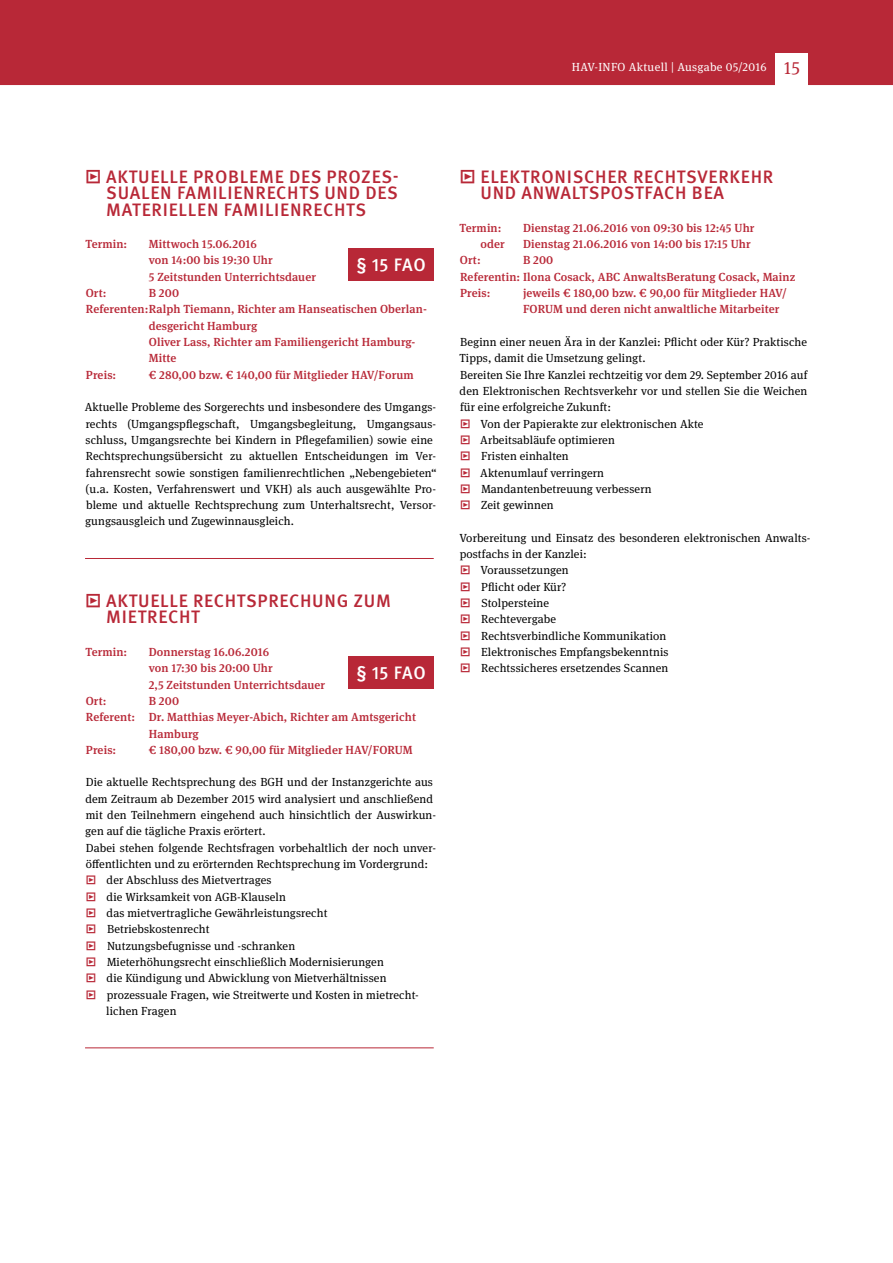
<style>
.page{position:relative;width:893px;height:1263px;background:#fff}
.page>*{position:absolute;margin:0;border:0;box-sizing:border-box;transform-origin:0 0}
.t1{font:500 18px/16.4px "Meta OT";letter-spacing:.04em;color:#b82837}
.t2{font:500 18px "Meta OT";letter-spacing:.03em;color:#fff}
.t3{font:11.7px/16.4px "Meta Serif Pro";letter-spacing:.01em;color:#000}
.t4{font:500 11.7px/16.4px "Meta Serif Pro";letter-spacing:.01em;color:#b82837}
.t5{font:11.7px "Meta Serif Pro";letter-spacing:.03em;color:#fff}
.s1{font-size:18px;color:#b82837}
.s2{font-family:"Meta Serif Pro";font-weight:400}
.s3{color:#b82837}
</style>
<div class="page">
<div style="left:0;top:0;width:893px;height:84px;background:#b82837"></div>
<hr style="left:85px;top:558px;width:349px;height:1px;background:#b82837">
<hr style="left:85px;top:1047px;width:349px;height:1px;background:#b82837">
<div style="left:349px;top:248px;width:85px;height:33px;background:#b82837"></div>
<div style="left:349px;top:656px;width:85px;height:33px;background:#b82837"></div>
<hr style="left:0;top:84px;width:893px;height:1px;background:#b82837">
<div style="left:776px;top:53px;width:32px;height:37px;background:#fff"></div>
<p class="t5" style="left:572px;top:58px;width:230px">HAV-INFO Aktuell | Ausgabe 05/2016 <span class="s1">15</span></p>
<h1 class="t1" style="left:106px;top:169px;width:294px;text-align:justify;text-indent:-20px"><span class="s2">•</span> AKTUELLE PROBLEME DES PROZES-SUALEN FAMILIENRECHTS UND DES MATERIELLEN FAMILIENRECHTS</h1>
<p class="t4" style="left:85px;top:235px;width:43px">Termin:</p>
<p class="t4" style="left:149px;top:235px;width:169px">Mittwoch 15.06.2016<br>von 14:00 bis 19:30 Uhr<br>5 Zeitstunden Unterrichtsdauer</p>
<p class="t4" style="left:86px;top:284px;width:22px">Ort:</p>
<p class="t4" style="left:149px;top:284px;width:32px">B 200</p>
<p class="t4" style="left:86px;top:300px;width:343px">Referenten:Ralph Tiemann, Richter am Hanseatischen Oberlan-</p>
<p class="t4" style="left:149px;top:317px;width:110px">desgericht Hamburg</p>
<p class="t4" style="left:149px;top:333px;width:268px">Oliver Lass, Richter am Familiengericht Hamburg-</p>
<p class="t4" style="left:149px;top:349px;width:29px">Mitte</p>
<p class="t4" style="left:86px;top:366px;width:32px">Preis:</p>
<p class="t4" style="left:149px;top:366px;width:266px">€ 280,00 bzw. € 140,00 für Mitglieder HAV/Forum</p>
<p class="t3" style="left:85px;top:398px;width:353px">Aktuelle Probleme des Sorgerechts und insbesondere des Umgangs&shy;rechts (Umgangspflegschaft, Umgangsbegleitung, Umgangsaus&shy;schluss, Umgangsrechte bei Kindern in Pflegefamilien) sowie eine Rechtsprechungsübersicht zu aktuellen Entscheidungen im Ver&shy;fahrensrecht sowie sonstigen familienrechtlichen „Nebengebieten“ (u.a. Kosten, Verfahrenswert und VKH) als auch ausgewählte Pro&shy;bleme und aktuelle Rechtsprechung zum Unterhaltsrecht, Versor&shy;gungsausgleich und Zugewinnausgleich.</p>
<h1 class="t2" style="left:356px;top:254px;width:71px">§ 15 FAO</h1>
<h1 class="t1" style="left:106px;top:593px;width:286px;text-indent:-20px"><span class="s2">•</span> AKTUELLE RECHTSPRECHUNG ZUM<br>MIETRECHT</h1>
<p class="t4" style="left:85px;top:643px;width:43px">Termin:</p>
<p class="t4" style="left:149px;top:643px;width:178px">Donnerstag 16.06.2016<br>von 17:30 bis 20:00 Uhr<br>2,5 Zeitstunden Unterrichtsdauer</p>
<p class="t4" style="left:86px;top:692px;width:22px">Ort:</p>
<p class="t4" style="left:149px;top:692px;width:32px">B 200</p>
<p class="t4" style="left:86px;top:708px;width:332px">Referent: Dr. Matthias Meyer-Abich, Richter am Amtsgericht</p>
<p class="t4" style="left:149px;top:724px;width:52px">Hamburg</p>
<p class="t4" style="left:86px;top:741px;width:32px">Preis:</p>
<p class="t4" style="left:149px;top:741px;width:265px">€ 180,00 bzw. € 90,00 für Mitglieder HAV/FORUM</p>
<p class="t3" style="left:86px;top:774px;width:349px">Die aktuelle Rechtsprechung des BGH und der Instanzgerichte aus</p>
<p class="t3" style="left:85px;top:790px;width:349px">dem Zeitraum ab Dezember 2015 wird analysiert und anschließend</p>
<p class="t3" style="left:86px;top:806px;width:352px">mit den Teilnehmern eingehend auch hinsichtlich der Auswirkun-</p>
<p class="t3" style="left:85px;top:822px;width:182px">gen auf die tägliche Praxis erörtert.</p>
<p class="t3" style="left:86px;top:839px;width:352px">Dabei stehen folgende Rechtsfragen vorbehaltlich der noch unver-</p>
<p class="t3" style="left:86px;top:855px;width:344px">öffentlichten und zu erörternden Rechtsprechung im Vordergrund:</p>
<p class="t3" style="left:86px;top:871px;width:187px"><span class="s3">ʾ</span> der Abschluss des Mietvertrages</p>
<p class="t3" style="left:86px;top:888px;width:201px"><span class="s3">ʾ</span> die Wirksamkeit von AGB-Klauseln</p>
<p class="t3" style="left:86px;top:904px;width:243px"><span class="s3">ʾ</span> das mietvertragliche Gewährleistungsrecht</p>
<p class="t3" style="left:86px;top:920px;width:125px"><span class="s3">ʾ</span> Betriebskostenrecht</p>
<p class="t3" style="left:86px;top:937px;width:210px"><span class="s3">ʾ</span> Nutzungsbefugnisse und -schranken</p>
<p class="t3" style="left:86px;top:953px;width:299px"><span class="s3">ʾ</span> Mieterhöhungsrecht einschließlich Modernisierungen</p>
<p class="t3" style="left:86px;top:969px;width:302px"><span class="s3">ʾ</span> die Kündigung und Abwicklung von Mietverhältnissen</p>
<p class="t3" style="left:86px;top:986px;width:334px"><span class="s3">ʾ</span> prozessuale Fragen, wie Streitwerte und Kosten in mietrecht-</p>
<p class="t3" style="left:106px;top:1002px;width:72px">lichen Fragen</p>
<h1 class="t2" style="left:356px;top:662px;width:71px">§ 15 FAO</h1>
<h1 class="t1" style="left:480px;top:169px;width:294px;text-indent:-20px"><span class="s2">•</span> ELEKTRONISCHER RECHTSVERKEHR<br>UND ANWALTSPOSTFACH BEA</h1>
<p class="t4" style="left:460px;top:219px;width:43px">Termin:</p>
<p class="t4" style="left:523px;top:219px;width:233px">Dienstag 21.06.2016 von 09:30 bis 12:45 Uhr</p>
<p class="t4" style="left:480px;top:235px;width:26px">oder</p>
<p class="t4" style="left:523px;top:235px;width:229px">Dienstag 21.06.2016 von 14:00 bis 17:15 Uhr</p>
<p class="t4" style="left:460px;top:251px;width:22px">Ort:</p>
<p class="t4" style="left:460px;top:251px;width:337px;text-indent:63px">B 200<br>Referentin: Ilona Cosack, ABC AnwaltsBeratung Cosack, Mainz<br>Preis:</p>
<p class="t4" style="left:523px;top:284px;width:265px">jeweils € 180,00 bzw. € 90,00 für Mitglieder HAV/<br>FORUM und deren nicht anwaltliche Mitarbeiter</p>
<p class="t3" style="left:459px;top:333px;width:349px">Beginn einer neuen Ära in der Kanzlei: Pflicht oder Kür? Praktische Tipps, damit die Umsetzung gelingt.<br>Bereiten Sie Ihre Kanzlei rechtzeitig vor dem 29. September 2016 auf den Elektronischen Rechtsverkehr vor und stellen Sie die Weichen für eine erfolgreiche Zukunft:<br><span class="s3">ʾ</span> Von der Papierakte zur elektronischen Akte<br><span class="s3">ʾ</span> Arbeitsabläufe optimieren<br><span class="s3">ʾ</span> Fristen einhalten<br><span class="s3">ʾ</span> Aktenumlauf verringern<br><span class="s3">ʾ</span> Mandantenbetreuung verbessern<br><span class="s3">ʾ</span> Zeit gewinnen</p>
<p class="t3" style="left:459px;top:529px;width:352px">Vorbereitung und Einsatz des besonderen elektronischen Anwalts&shy;postfachs in der Kanzlei:<br><span class="s3">ʾ</span> Voraussetzungen<br><span class="s3">ʾ</span> Pflicht oder Kür?<br><span class="s3">ʾ</span> Stolpersteine<br><span class="s3">ʾ</span> Rechtevergabe<br><span class="s3">ʾ</span> Rechtsverbindliche Kommunikation<br><span class="s3">ʾ</span> Elektronisches Empfangsbekenntnis<br><span class="s3">ʾ</span> Rechtssicheres ersetzendes Scannen</p>
</div>
